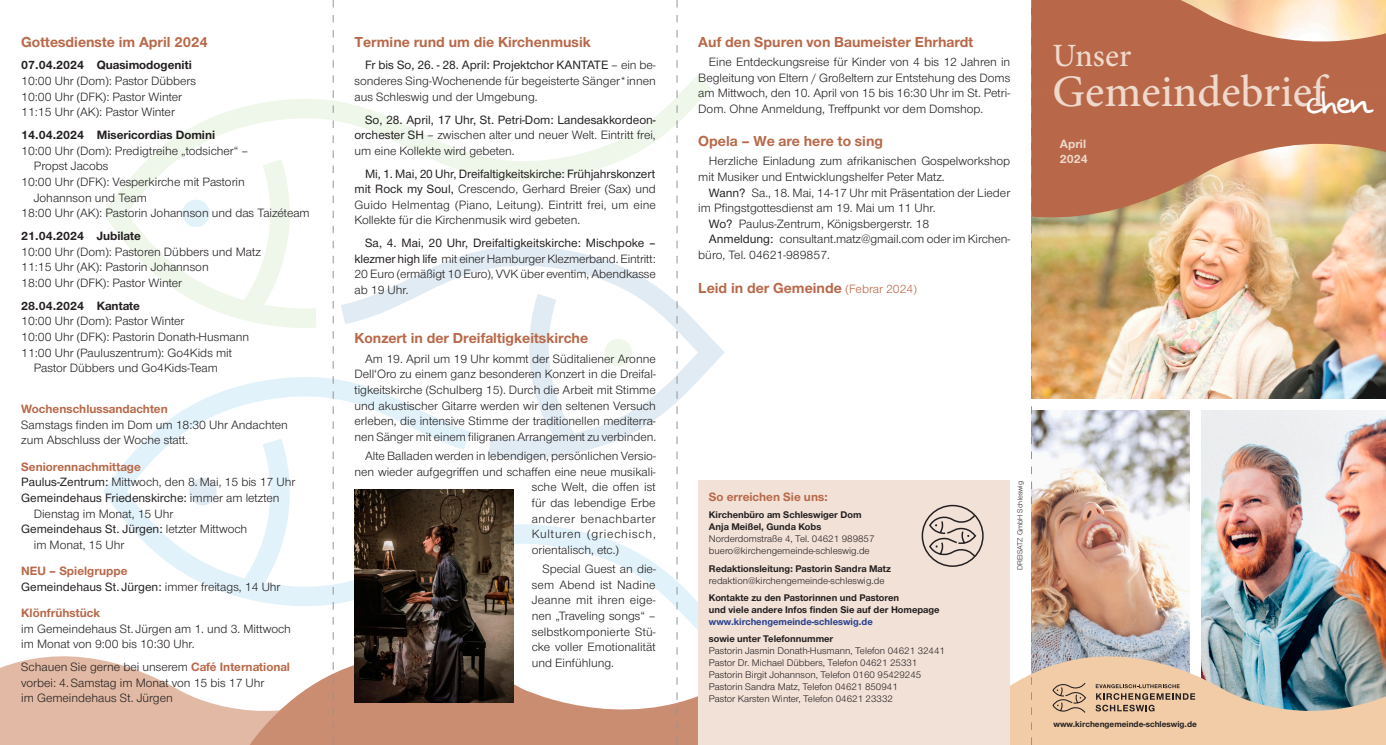
<style>
.page{position:relative;width:1386px;height:745px;background:#fff}
.page>*{position:absolute;margin:0;border:0;box-sizing:border-box;transform-origin:0 0}
.t1{font:500 45px "Minion Pro";color:#eed9cc}
.t2{font:500 32.5px "Minion Pro";letter-spacing:-.005em;color:#eed9cc}
.t3{font:32.5px "Stone Handwriting";color:#fff}
.t4{font:700 15px "Nordelbica";color:#b86848}
.t5{font:12.5px/15.6px "Nordelbica";color:#231f20;text-align:justify}
.t6{font:500 12.5px/15.6px "Nordelbica";color:#231f20}
.t7{font:700 12.5px "Nordelbica";color:#231f20}
.t8{font:700 12.5px "Nordelbica";color:#b86848}
.t9{font:12.5px "Nordelbica";letter-spacing:.065em;color:#231f20}
.t10{font:12.5px "Nordelbica";letter-spacing:.04em;color:#231f20}
.t11{font:700 12.5px/15px "Nordelbica";color:#eed9cc}
.t12{font:10px/12px "Nordelbica";color:#231f20}
.t13{font:700 10px/12px "Nordelbica";color:#231f20}
.t14{font:700 10px "Nordelbica";color:#253f8e}
.t15{font:700 8.75px "Nordelbica";color:#231f20}
.t16{font:7.5px "Nordelbica";color:#231f20}
.s1{font-weight:500}
.s2{font-weight:400}
.s3{font-weight:700;color:#b86848}
.s4{font-weight:400;font-size:12.5px}
</style>
<div class="page">
<img style="left:1032px;top:223px;width:353px;height:176px">
<img style="left:1032px;top:410px;width:157px;height:179px">
<img style="left:1201px;top:410px;width:184px;height:179px">
<svg style="left:103px;top:75px;width:608px;height:253px"></svg>
<svg style="left:320px;top:217px;width:401px;height:132px"></svg>
<svg style="left:103px;top:349px;width:622px;height:240px"></svg>
<svg style="left:221px;top:138px;width:78px;height:190px"></svg>
<svg style="left:180px;top:197px;width:32px;height:32px"></svg>
<svg style="left:519px;top:272px;width:115px;height:200px"></svg>
<svg style="left:187px;top:416px;width:112px;height:173px"></svg>
<svg style="left:1032px;top:0;width:353px;height:223px;background:#c78663"></svg>
<svg style="left:0;top:589px;width:247px;height:155px"></svg>
<svg style="left:247px;top:589px;width:451px;height:155px"></svg>
<img style="left:1010px;top:589px;width:375px;height:155px">
<svg style="left:1095px;top:683px;width:100px;height:28px;background:#c2a488"></svg>
<svg style="left:1051px;top:680px;width:36px;height:34px"></svg>
<svg style="left:1031px;top:0;width:1px;height:744px"></svg>
<svg style="left:333px;top:0;width:1px;height:744px"></svg>
<svg style="left:677px;top:0;width:1px;height:744px"></svg>
<div style="left:698px;top:480px;width:312px;height:264px;background:#f2e1d7"></div>
<div style="left:921px;top:504px;width:62px;height:62px;border:1px solid #231f20;border-radius:50%"></div>
<svg style="left:928px;top:512px;width:49px;height:46px"></svg>
<img style="left:354px;top:489px;width:160px;height:213px">
<p class="t4" style="left:21px;top:33px;width:188px">Gottesdienste im April 2024</p>
<p class="t7" style="left:21px;top:58px;width:172px">07.04.2024 Quasimodogeniti</p>
<p class="t5" style="left:21px;top:73px;width:176px;text-align:left">10:00 Uhr (Dom): Pastor Dübbers<br>10:00 Uhr (DFK): Pastor Winter<br>11:15 Uhr (AK): Pastor Winter</p>
<p class="t7" style="left:21px;top:127px;width:195px">14.04.2024 Misericordias Domini</p>
<p class="t5" style="left:21px;top:143px;width:228px">10:00 Uhr (Dom): Predigtreihe „todsicher“ –</p>
<p class="t5" style="left:34px;top:158px;width:76px">Propst Jacobs</p>
<p class="t5" style="left:21px;top:174px;width:225px">10:00 Uhr (DFK): Vesperkirche mit Pastorin</p>
<p class="t5" style="left:34px;top:190px;width:115px">Johannson und Team</p>
<p class="t5" style="left:21px;top:205px;width:290px">18:00 Uhr (AK): Pastorin Johannson und das Taizéteam</p>
<p class="t7" style="left:21px;top:228px;width:121px">21.04.2024 Jubilate</p>
<p class="t5" style="left:21px;top:244px;width:241px;text-align:left">10:00 Uhr (Dom): Pastoren Dübbers und Matz<br>11:15 Uhr (AK): Pastorin Johannson<br>18:00 Uhr (DFK): Pastor Winter</p>
<p class="t7" style="left:21px;top:298px;width:120px">28.04.2024 Kantate</p>
<p class="t5" style="left:21px;top:313px;width:165px">10:00 Uhr (Dom): Pastor Winter</p>
<p class="t5" style="left:21px;top:329px;width:229px">10:00 Uhr (DFK): Pastorin Donath-Husmann</p>
<p class="t5" style="left:21px;top:344px;width:212px">11:00 Uhr (Pauluszentrum): Go4Kids mit</p>
<p class="t5" style="left:34px;top:360px;width:186px">Pastor Dübbers und Go4Kids-Team</p>
<p class="t8" style="left:21px;top:401px;width:148px">Wochenschlussandachten</p>
<p class="t5" style="left:21px;top:416px;width:268px">Samstags finden im Dom um 18:30 Uhr Andachten zum Abschluss der Woche statt.</p>
<p class="t8" style="left:21px;top:458px;width:121px">Seniorennachmittage</p>
<p class="t5" style="left:21px;top:474px;width:275px"><span class="s1">Paulus-Zentrum:</span> Mittwoch, den 8. Mai, 15 bis 17 Uhr</p>
<p class="t6" style="left:21px;top:489px;width:260px">Gemeindehaus Friedenskirche: <span class="s2">immer am letzten</span></p>
<p class="t5" style="left:34px;top:505px;width:141px">Dienstag im Monat, 15 Uhr</p>
<p class="t6" style="left:21px;top:521px;width:227px">Gemeindehaus St. Jürgen: <span class="s2">letzter Mittwoch</span></p>
<p class="t5" style="left:34px;top:536px;width:92px">im Monat, 15 Uhr</p>
<p class="t6" style="left:21px;top:562px;width:261px"><span class="s3">NEU – Spielgruppe<br></span>Gemeindehaus St. Jürgen: <span class="s2">immer freitags, 14 Uhr</span></p>
<p class="t8" style="left:21px;top:605px;width:80px">Klönfrühstück</p>
<p class="t5" style="left:21px;top:620px;width:271px">im Gemeindehaus St. Jürgen am 1. und 3. Mittwoch im Monat von 9:00 bis 10:30 Uhr.</p>
<p class="t5" style="left:21px;top:658px;width:270px;text-align:left">Schauen Sie gerne bei unserem <span class="s3">Café International </span>vorbei: 4. Samstag im Monat von 15 bis 17 Uhr<br>im Gemeindehaus St. Jürgen</p>
<p class="t4" style="left:354px;top:33px;width:238px">Termine rund um die Kirchenmusik</p>
<p class="t5" style="left:354px;top:58px;width:303px;text-indent:11px"><span class="s1">Fr bis So, 26. - 28. April: Projektchor KANTATE</span> – ein be&shy;sonderes Sing-Wochenende für begeisterte Sänger*innen aus Schleswig und der Umgebung.</p>
<p class="t5" style="left:354px;top:112px;width:303px;text-indent:11px"><span class="s1">So, 28. April, 17 Uhr, St. Petri-Dom: Landesakkordeon&shy;orchester SH</span> – zwischen alter und neuer Welt. Eintritt frei, um eine Kollekte wird gebeten.</p>
<p class="t5" style="left:354px;top:165px;width:303px;text-indent:11px"><span class="s1">Mi, 1. Mai, 20 Uhr, Dreifaltigkeitskirche: Frühjahrskonzert mit Rock my Soul,</span> Crescendo, Gerhard Breier (Sax) und Guido Helmentag (Piano, Leitung). Eintritt frei, um eine Kollekte für die Kirchenmusik wird gebeten.</p>
<p class="t5" style="left:354px;top:235px;width:303px;text-indent:11px"><span class="s1">Sa, 4. Mai, 20 Uhr, Dreifaltigkeitskirche: Mischpoke – klezmer high life</span> mit einer Hamburger Klezmerband. Eintritt:<br>20 Euro (ermäßigt 10 Euro), VVK über eventim, Abendkasse ab 19 Uhr.</p>
<p class="t4" style="left:354px;top:329px;width:235px">Konzert in der Dreifaltigkeitskirche</p>
<p class="t5" style="left:354px;top:350px;width:303px;text-indent:11px">Am 19. April um 19 Uhr kommt der Süditaliener Aronne Dell‘Oro zu einem ganz besonderen Konzert in die Dreifal&shy;tigkeitskirche (Schulberg 15). Durch die Arbeit mit Stimme und akustischer Gitarre werden wir den seltenen Versuch erleben, die intensive Stimme der traditionellen mediterra&shy;nen Sänger mit einem filigranen Arrangement zu verbinden.</p>
<p class="t5" style="left:365px;top:448px;width:292px">Alte Balladen werden in lebendigen, persönlichen Versio-</p>
<p class="t5" style="left:354px;top:463px;width:303px">nen wieder aufgegriffen und schaffen eine neue musikali-</p>
<p class="t5" style="left:531px;top:479px;width:125px">sche Welt, die offen ist</p>
<p class="t5" style="left:531px;top:495px;width:125px">für das lebendige Erbe</p>
<p class="t10" style="left:531px;top:511px;width:126px">anderer benachbarter</p>
<p class="t9" style="left:531px;top:526px;width:126px">Kulturen (griechisch,</p>
<p class="t5" style="left:531px;top:541px;width:89px">orientalisch, etc.)</p>
<p class="t5" style="left:531px;top:561px;width:126px;text-indent:11px">Special Guest an die&shy;sem Abend ist Nadine Jeanne mit ihren eige&shy;nen „Traveling songs“ – selbstkomponierte Stü&shy;cke voller Emotionalität und Einfühlung.</p>
<p class="t4" style="left:698px;top:33px;width:277px">Auf den Spuren von Baumeister Ehrhardt</p>
<p class="t5" style="left:698px;top:54px;width:313px;text-indent:11px">Eine Entdeckungsreise für Kinder von 4 bis 12 Jahren in Begleitung von Eltern / Großeltern zur Entstehung des Doms am Mittwoch, den 10. April von 15 bis 16:30 Uhr im St. Petri-Dom. Ohne Anmeldung, Treffpunkt vor dem Domshop.</p>
<p class="t4" style="left:698px;top:132px;width:186px">Opela – We are here to sing</p>
<p class="t5" style="left:698px;top:153px;width:313px;text-indent:11px">Herzliche Einladung zum afrikanischen Gospelworkshop mit Musiker und Entwicklungshelfer Peter Matz.</p>
<p class="t5" style="left:709px;top:184px;width:303px"><span class="s1">Wann?</span> Sa., 18. Mai, 14-17 Uhr mit Präsentation der Lieder</p>
<p class="t5" style="left:698px;top:200px;width:239px">im Pfingstgottesdienst am 19. Mai um 11 Uhr.</p>
<p class="t5" style="left:709px;top:216px;width:222px"><span class="s1">Wo?</span> Paulus-Zentrum, Königsbergerstr. 18</p>
<p class="t5" style="left:709px;top:231px;width:303px"><span class="s1">Anmeldung:</span> consultant.matz@gmail.com oder im Kirchen-</p>
<p class="t5" style="left:698px;top:247px;width:133px">büro, Tel. 04621-989857.</p>
<p class="t4" style="left:698px;top:279px;width:220px">Leid in der Gemeinde <span class="s4">(Febrar 2024)</span></p>
<h2 class="t2" style="left:1052px;top:34px;width:80px">Unser</h2>
<h1 class="t1" style="left:1052px;top:62px;width:274px">Gemeindebrief</h1>
<p class="t11" style="left:1059px;top:136px;width:29px">April<br>2024</p>
<h2 class="t3" style="left:1305px;top:86px;width:66px">chen</h2>
<p class="t8" style="left:709px;top:489px;width:120px">So erreichen Sie uns:</p>
<p class="t13" style="left:709px;top:508px;width:154px">Kirchenbüro am Schleswiger Dom<br>Anja Meißel, Gunda Kobs</p>
<p class="t12" style="left:709px;top:532px;width:167px">Norderdomstraße 4, Tel. 04621 989857 buero@kirchengemeinde-schleswig.de</p>
<p class="t13" style="left:709px;top:561px;width:183px">Redaktionsleitung: Pastorin Sandra Matz</p>
<p class="t12" style="left:709px;top:574px;width:177px">redaktion@kirchengemeinde-schleswig.de</p>
<p class="t13" style="left:709px;top:591px;width:232px">Kontakte zu den Pastorinnen und Pastoren<br>und viele andere Infos finden Sie auf der Homepage</p>
<p class="t14" style="left:709px;top:615px;width:165px">www.kirchengemeinde-schleswig.de</p>
<p class="t13" style="left:709px;top:632px;width:126px">sowie unter Telefonnummer</p>
<p class="t12" style="left:709px;top:644px;width:238px">Pastorin Jasmin Donath-Husmann, Telefon 04621 32441<br>Pastor Dr. Michael Dübbers, Telefon 04621 25331<br>Pastorin Birgit Johannson, Telefon 0160 95429245<br>Pastorin Sandra Matz, Telefon 04621 850941<br>Pastor Karsten Winter, Telefon 04621 23332</p>
<p class="t16" style="left:1016px;top:569px;width:91px;rotate:-90deg">DREISATZ GmbH Schleswig</p>
<p class="t15" style="left:1053px;top:718px;width:145px">www.kirchengemeinde-schleswig.de</p>
</div>
